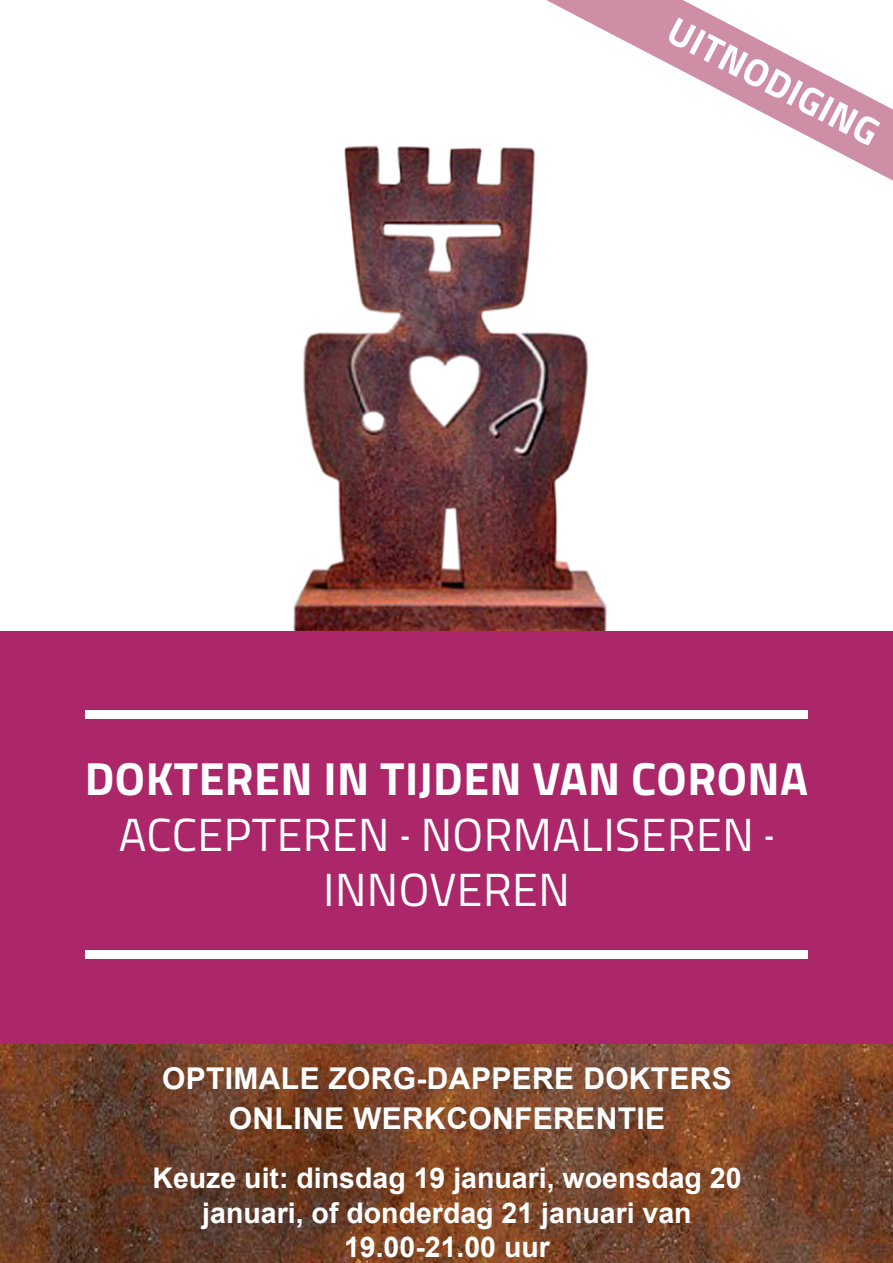
<style>
.page{position:relative;width:893px;height:1263px;background:#fff}
.page>*{position:absolute;margin:0;border:0;box-sizing:border-box;transform-origin:0 0}
.t1{font:46.5px/55.8px "Titillium Web";letter-spacing:.01em;color:#fff;text-align:center}
.t2{font:700 46.5px "Titillium Web";letter-spacing:.01em;color:#fff}
.t3{font:700 38.55px "Titillium Web";color:#fff}
.t4{font:700 30px/40.3px "Arial";letter-spacing:.01em;color:#fff;text-align:center}
.t5{font:700 28.5px/34.5px "Arial";color:#fff;text-align:center}
</style>
<div class="page">
<img style="left:293px;top:145px;width:314px;height:486px">
<div style="left:0;top:631px;width:893px;height:632px;background:#ab276a"></div>
<img style="left:1px;top:1044px;width:892px;height:219px">
<div style="left:85px;top:710px;width:723px;height:9px;background:#fff"></div>
<div style="left:85px;top:950px;width:723px;height:9px;background:#fff"></div>
<svg style="left:546px;top:0;width:347px;height:181px"></svg>
<h2 class="t3" style="left:685px;top:1px;width:234px;rotate:28deg">UITNODIGING</h2>
<h1 class="t2" style="left:85px;top:743px;width:725px">DOKTEREN IN TIJDEN VAN CORONA</h1>
<h1 class="t1" style="left:119px;top:804px;width:657px">ACCEPTEREN - NORMALISEREN -<br>INNOVEREN</h1>
<p class="t4" style="left:162px;top:1058px;width:571px">OPTIMALE ZORG-DAPPERE DOKTERS<br>ONLINE WERKCONFERENTIE</p>
<p class="t5" style="left:152px;top:1161px;width:591px">Keuze uit: dinsdag 19 januari, woensdag 20 januari, of donderdag 21 januari van<br>19.00-21.00 uur</p>
</div>
